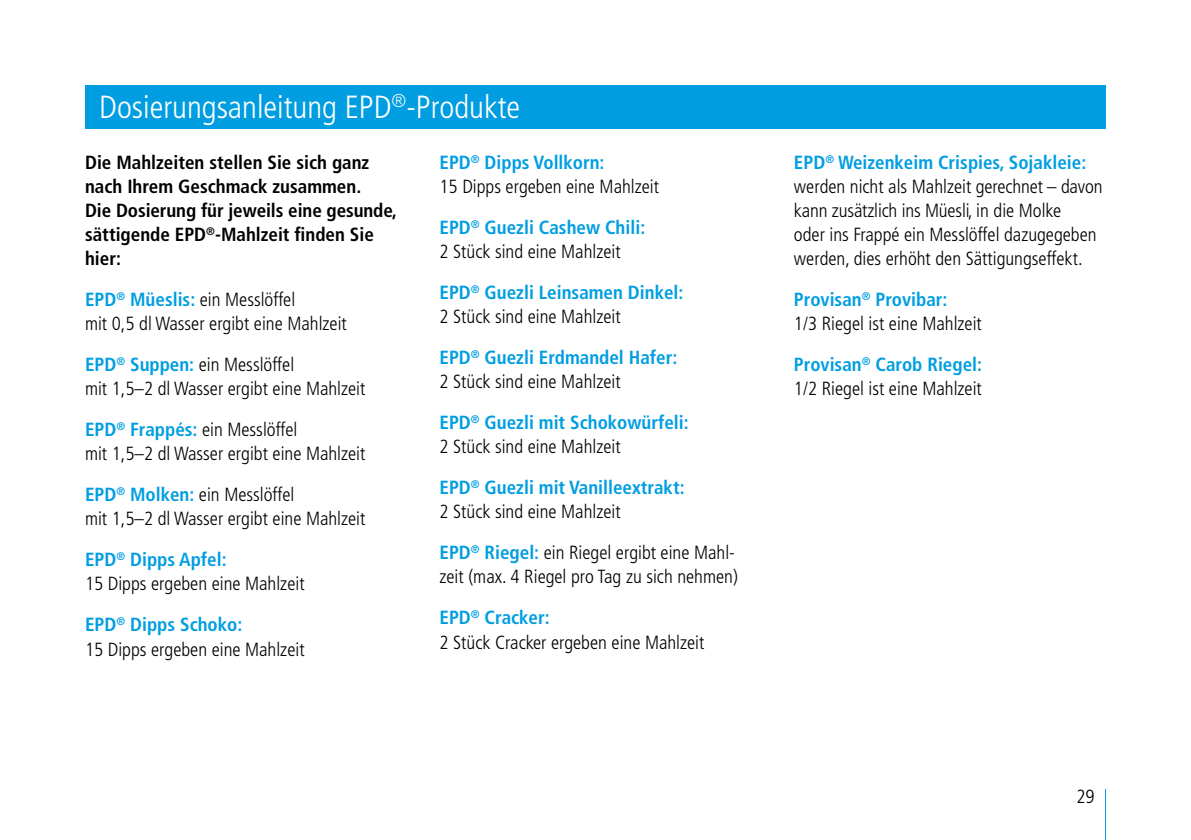
<style>
.page{position:relative;width:1191px;height:840px;background:#fff}
.page>*{position:absolute;margin:0;border:0;box-sizing:border-box;transform-origin:0 0}
.t1{font:300 condensed 32px "Frutiger LT Pro";color:#fff}
.t2{font:300 condensed 19px/24px "Frutiger LT Pro";color:#000}
.t3{font:700 condensed 19px/24px "Frutiger LT Pro";color:#009ee1}
.t4{font:700 condensed 19px/24px "Frutiger LT Pro";color:#000}
.s1{font-weight:700;color:#009ee1}
.s2{font-weight:300;color:#000}
</style>
<div class="page">
<div style="left:85px;top:85px;width:1021px;height:44px;background:#009ee1"></div>
<hr style="left:1105px;top:788px;width:1px;height:51px;background:#009ee1">
<h1 class="t1" style="left:99px;top:90px;width:422px">Dosierungsanleitung EPD<sup>®</sup>-Produkte</h1>
<p class="t4" style="left:85px;top:152px;width:313px">Die Mahlzeiten stellen Sie sich ganz nach Ihrem Geschmack zusammen.<br>Die Dosierung für jeweils eine gesunde, sättigende EPD<sup>®</sup>-Mahlzeit finden Sie hier:</p>
<p class="t2" style="left:85px;top:288px;width:263px"><span class="s1">EPD</span><sup>®</sup> <span class="s1">Müeslis:</span> ein Messlöffel<br>mit 0,5 dl Wasser ergibt eine Mahlzeit</p>
<p class="t2" style="left:85px;top:353px;width:282px"><span class="s1">EPD</span><sup>®</sup> <span class="s1">Suppen:</span> ein Messlöffel<br>mit 1,5–2 dl Wasser ergibt eine Mahlzeit</p>
<p class="t2" style="left:85px;top:418px;width:282px"><span class="s1">EPD</span><sup>®</sup> <span class="s1">Frappés:</span> ein Messlöffel<br>mit 1,5–2 dl Wasser ergibt eine Mahlzeit</p>
<p class="t2" style="left:85px;top:483px;width:282px"><span class="s1">EPD</span><sup>®</sup> <span class="s1">Molken:</span> ein Messlöffel<br>mit 1,5–2 dl Wasser ergibt eine Mahlzeit</p>
<p class="t2" style="left:85px;top:548px;width:221px"><span class="s1">EPD</span><sup>®</sup> <span class="s1">Dipps Apfel:<br></span>15 Dipps ergeben eine Mahlzeit</p>
<p class="t2" style="left:85px;top:613px;width:221px"><span class="s1">EPD</span><sup>®</sup> <span class="s1">Dipps Schoko:<br></span>15 Dipps ergeben eine Mahlzeit</p>
<p class="t2" style="left:439px;top:151px;width:221px"><span class="s1">EPD</span><sup>®</sup> <span class="s1">Dipps Vollkorn:<br></span>15 Dipps ergeben eine Mahlzeit</p>
<p class="t2" style="left:439px;top:216px;width:207px"><span class="s1">EPD</span><sup>®</sup> <span class="s1">Guezli Cashew Chili:<br></span>2 Stück sind eine Mahlzeit</p>
<p class="t3" style="left:439px;top:282px;width:245px">EPD<sup>®</sup> Guezli Leinsamen Dinkel:<br><span class="s2">2 Stück sind eine Mahlzeit</span></p>
<p class="t3" style="left:439px;top:347px;width:239px">EPD<sup>®</sup> Guezli Erdmandel Hafer:<br><span class="s2">2 Stück sind eine Mahlzeit</span></p>
<p class="t3" style="left:439px;top:412px;width:251px">EPD<sup>®</sup> Guezli mit Schokowürfeli:<br><span class="s2">2 Stück sind eine Mahlzeit</span></p>
<p class="t3" style="left:439px;top:477px;width:247px">EPD<sup>®</sup> Guezli mit Vanilleextrakt:<br><span class="s2">2 Stück sind eine Mahlzeit</span></p>
<p class="t2" style="left:439px;top:541px;width:300px"><span class="s1">EPD</span><sup>®</sup> <span class="s1">Riegel:</span> ein Riegel ergibt eine Mahl&shy;zeit (max. 4 Riegel pro Tag zu sich nehmen)</p>
<p class="t2" style="left:439px;top:606px;width:266px"><span class="s1">EPD</span><sup>®</sup> <span class="s1">Cracker:<br></span>2 Stück Cracker ergeben eine Mahlzeit</p>
<p class="t2" style="left:794px;top:151px;width:310px"><span class="s1">EPD</span><sup>®</sup> <span class="s1">Weizenkeim Crispies, Sojakleie: </span>werden nicht als Mahlzeit gerechnet – davon kann zusätzlich ins Müesli, in die Molke<br>oder ins Frappé ein Messlöffel dazugegeben werden, dies erhöht den Sättigungs effekt.</p>
<p class="t2" style="left:794px;top:288px;width:189px"><span class="s1">Provisan</span><sup>®</sup> <span class="s1">Provibar:<br></span>1/3 Riegel ist eine Mahlzeit</p>
<p class="t2" style="left:794px;top:353px;width:189px"><span class="s1">Provisan</span><sup>®</sup> <span class="s1">Carob Riegel:<br></span>1/2 Riegel ist eine Mahlzeit</p>
<p class="t2" style="left:1076px;top:785px;width:20px">29</p>
</div>
